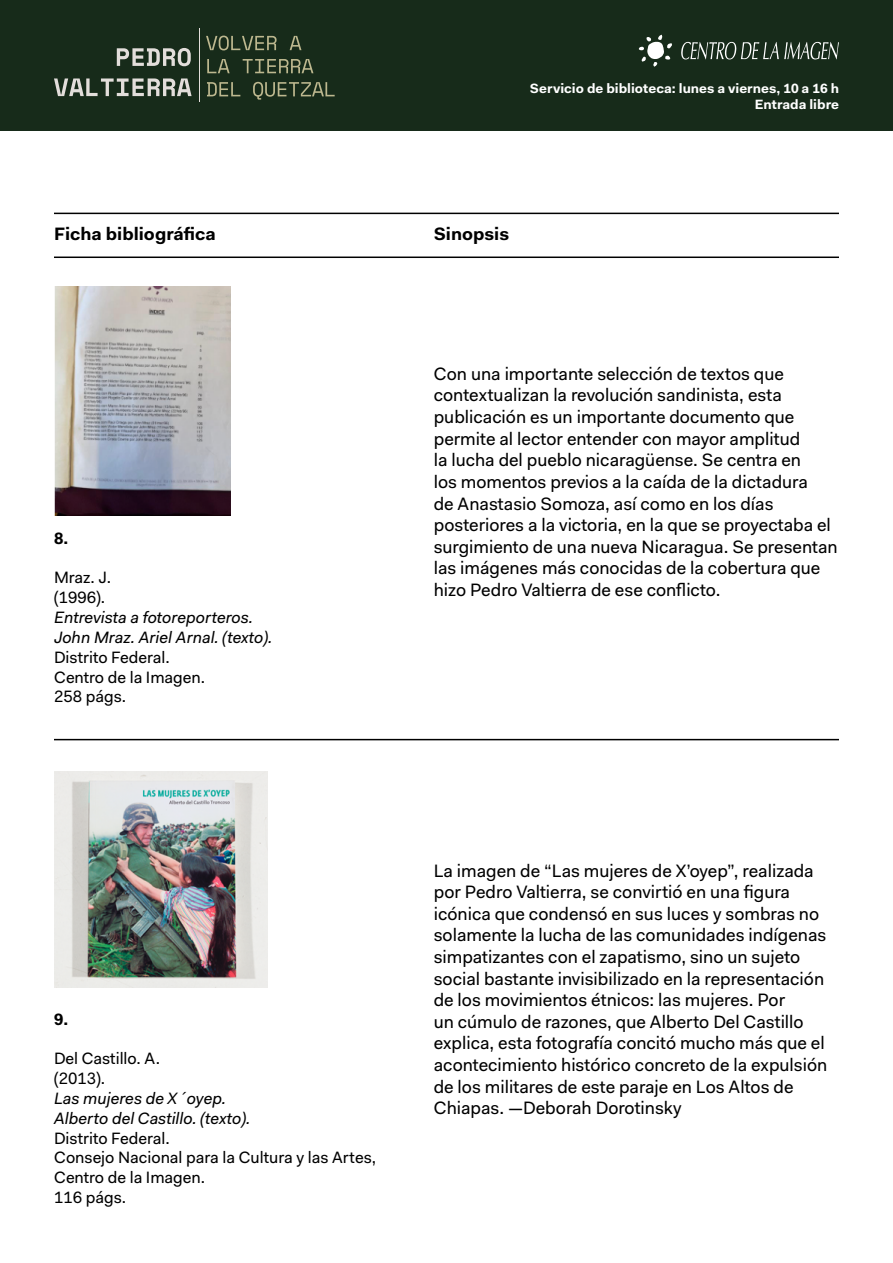
<style>
.page{position:relative;width:893px;height:1263px;background:#fff}
.page>*{position:absolute;margin:0;border:0;box-sizing:border-box;transform-origin:0 0}
.t1{font:18px/21.6px "Fakt Pro";color:#000}
.t2{font:700 18px "Fakt Pro";color:#000}
.t3{font:16.5px/19.8px "Fakt Pro";color:#000}
.t4{font:italic 16.5px/19.8px "Fakt Pro";color:#000}
.t5{font:700 16.5px "Fakt Pro";color:#000}
.t6{font:700 13.5px/16.2px "Fakt Pro";color:#fff;text-align:right}
</style>
<div class="page">
<div style="left:0;top:0;width:893px;height:131px;background:#172b1a"></div>
<hr style="left:200px;top:29px;width:1px;height:73px;background:#e3dedb">
<svg style="left:117px;top:48px;width:74px;height:18px"></svg>
<svg style="left:54px;top:78px;width:138px;height:18px"></svg>
<svg style="left:206px;top:36px;width:71px;height:14px"></svg>
<svg style="left:290px;top:36px;width:11px;height:14px"></svg>
<svg style="left:207px;top:59px;width:23px;height:14px"></svg>
<svg style="left:243px;top:59px;width:70px;height:14px"></svg>
<svg style="left:207px;top:82px;width:33px;height:14px"></svg>
<svg style="left:253px;top:82px;width:82px;height:18px"></svg>
<svg style="left:681px;top:42px;width:158px;height:17px"></svg>
<svg style="left:639px;top:35px;width:33px;height:32px"></svg>
<hr style="left:54px;top:739px;width:785px;height:1px;background:#000">
<img style="left:54px;top:287px;width:176px;height:229px">
<img style="left:54px;top:772px;width:214px;height:215px">
<hr style="left:54px;top:256px;width:785px;height:2px;background:#000">
<hr style="left:54px;top:213px;width:785px;height:1px;background:#000">
<p class="t6" style="left:530px;top:80px;width:310px">Servicio de biblioteca: lunes a viernes, 10 a 16 h<br>Entrada libre</p>
<p class="t2" style="left:54px;top:222px;width:163px">Ficha bibliográfica</p>
<p class="t2" style="left:434px;top:222px;width:77px">Sinopsis</p>
<p class="t5" style="left:54px;top:527px;width:16px">8.</p>
<p class="t3" style="left:54px;top:568px;width:59px">Mraz. J. (1996).</p>
<p class="t4" style="left:54px;top:607px;width:220px">Entrevista a fotoreporteros.<br>John Mraz. Ariel Arnal. (texto).</p>
<p class="t3" style="left:54px;top:647px;width:153px">Distrito Federal.<br>Centro de la Imagen.<br>258 págs.</p>
<p class="t1" style="left:434px;top:363px;width:405px">Con una importante selección de textos que contextualizan la revolución sandinista, esta publicación es un importante documento que permite al lector entender con mayor amplitud<br>la lucha del pueblo nicaragüense. Se centra en<br>los momentos previos a la caída de la dictadura<br>de Anastasio Somoza, así como en los días posteriores a la victoria, en la que se proyectaba el surgimiento de una nueva Nicaragua. Se presentan las imágenes más conocidas de la cobertura que hizo Pedro Valtierra de ese conflicto.</p>
<p class="t5" style="left:54px;top:1008px;width:16px">9.</p>
<p class="t3" style="left:54px;top:1049px;width:108px">Del Castillo. A. (2013).</p>
<p class="t4" style="left:54px;top:1088px;width:198px">Las mujeres de X´oyep.<br>Alberto del Castillo. (texto).</p>
<p class="t3" style="left:54px;top:1128px;width:324px">Distrito Federal.<br>Consejo Nacional para la Cultura y las Artes,<br>Centro de la Imagen.<br>116 págs.</p>
<p class="t1" style="left:434px;top:859px;width:395px">La imagen de “Las mujeres de X’oyep”, realizada por Pedro Valtierra, se convirtió en una figura icónica que condensó en sus luces y sombras no solamente la lucha de las comunidades indígenas simpatizantes con el zapatismo, sino un sujeto social bastante invisibilizado en la representación de los movimientos étnicos: las mujeres. Por<br>un cúmulo de razones, que Alberto Del Castillo explica, esta fotografía concitó mucho más que el acontecimiento histórico concreto de la expulsión de los militares de este paraje en Los Altos de Chiapas. —Deborah Dorotinsky</p>
</div>
